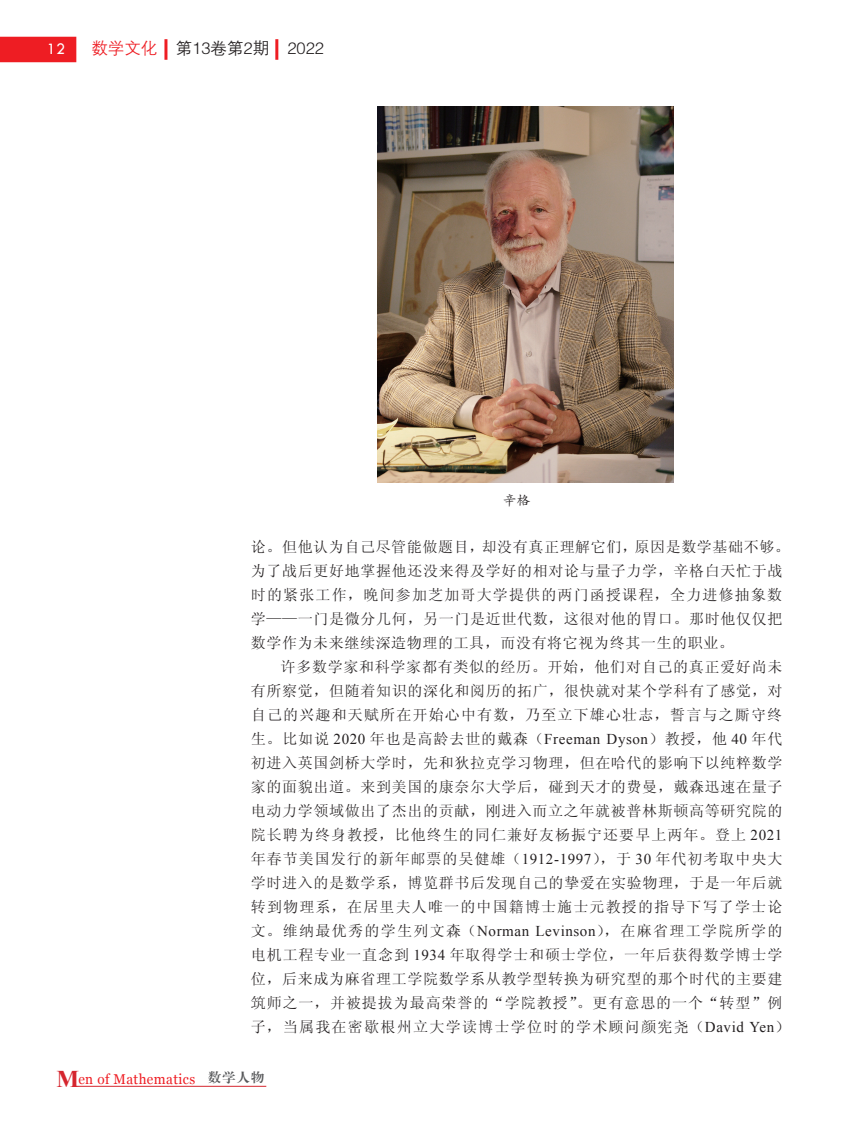
<style>
.page{position:relative;width:859px;height:1123px;background:#fff}
.page>*{position:absolute;margin:0;border:0;box-sizing:border-box;transform-origin:0 0}
.t1{font:16.5px "FZZDXK GBK1 0";color:#231f20}
.t2{font:16.5px "Tw Cen";color:#fff}
.t3{font:15px/24px "Sim Sun";letter-spacing:.045em;color:#231f20}
.t4{font:14.1px "Georgia";letter-spacing:.03em;color:#ee1d23;scale:.95 1}
.t5{font:13.5px "FZKTK GBK1 0";color:#231f20}
.s1{color:#ee1d23}
.s2{font-family:"Times New Roman"}
.s3{font-family:"Times New Roman";font-weight:700;font-size:24px;color:#d5252e}
</style>
<div class="page">
<hr style="left:73px;top:1085px;width:193px;height:1px;background:#d5252e">
<div style="left:0;top:37px;width:76px;height:25px;background:#ee1d23"></div>
<hr style="left:164px;top:39px;width:3px;height:21px;background:#ee1d23">
<hr style="left:275px;top:39px;width:3px;height:21px;background:#ee1d23">
<img style="left:377px;top:106px;width:296px;height:376px">
<p class="t2" style="left:47px;top:39px;width:20px">12</p>
<p class="t1" style="left:91px;top:40px;width:234px"><span class="s1">数学文化</span> 第13卷第2期 2022</p>
<p class="t5" style="left:503px;top:493px;width:29px">辛格</p>
<p class="t3" style="left:251px;top:535px;width:540px">论。但他认为自己尽管能做题目，却没有真正理解它们，原因是数学基础不够。为了战后更好地掌握他还没来得及学好的相对论与量子力学，辛格白天忙于战时的紧张工作，晚间参加芝加哥大学提供的两门函授课程，全力进修抽象数学——一门是微分几何，另一门是近世代数，这很对他的胃口。那时他仅仅把数学作为未来继续深造物理的工具，而没有将它视为终其一生的职业。</p>
<p class="t3" style="left:251px;top:655px;width:540px;text-indent:30px">许多数学家和科学家都有类似的经历。开始，他们对自己的真正爱好尚未有所察觉，但随着知识的深化和阅历的拓广，很快就对某个学科有了感觉，对自己的兴趣和天赋所在开始心中有数，乃至立下雄心壮志，誓言与之厮守终生。比如说 <span class="s2">2020</span> 年也是高龄去世的戴森（<span class="s2">Freeman Dyson</span>）教授，他 <span class="s2">40</span> 年代初进入英国剑桥大学时，先和狄拉克学习物理，但在哈代的影响下以纯粹数学家的面貌出道。来到美国的康奈尔大学后，碰到天才的费曼，戴森迅速在量子电动力学领域做出了杰出的贡献，刚进入而立之年就被普林斯顿高等研究院的院长聘为终身教授，比他终生的同仁兼好友杨振宁还要早上两年。登上 <span class="s2">2021</span>年春节美国发行的新年邮票的吴健雄（<span class="s2">1912-1997</span>），于 <span class="s2">30</span> 年代初考取中央大学时进入的是数学系，博览群书后发现自己的挚爱在实验物理，于是一年后就转到物理系，在居里夫人唯一的中国籍博士施士元教授的指导下写了学士论文。维纳最优秀的学生列文森（<span class="s2">Norman Levinson</span>），在麻省理工学院所学的电机工程专业一直念到 <span class="s2">1934</span> 年取得学士和硕士学位，一年后获得数学博士学位，后来成为麻省理工学院数学系从教学型转换为研究型的那个时代的主要建筑师之一，并被提拔为最高荣誉的“学院教授”。更有意思的一个“转型”例子，当属我在密歇根州立大学读博士学位时的学术顾问颜宪尧（<span class="s2">David Yen</span>）</p>
<p class="t4" style="left:57px;top:1069px;width:220px"><span class="s3">M</span>en of Mathematics <sup>数学人物</sup></p>
</div>
